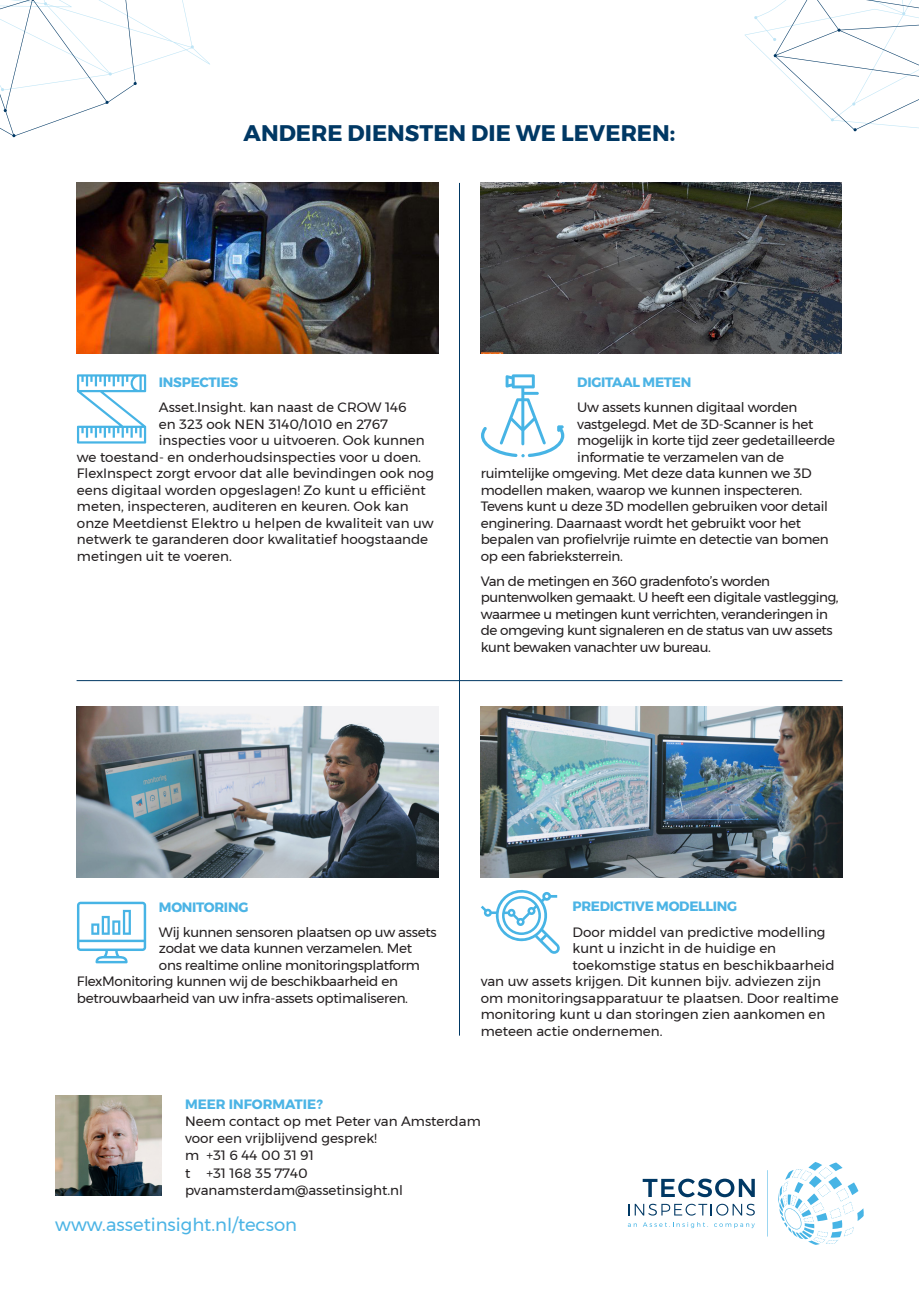
<style>
.page{position:relative;width:919px;height:1289px;background:#fff}
.page>*{position:absolute;margin:0;border:0;box-sizing:border-box;transform-origin:0 0}
.t1{font:700 22.5px "Montserrat";color:#003864}
.t2{font:18px "Montserrat";color:#4cb4e5}
.t3{font:13.5px/16.5px "Montserrat";letter-spacing:-.02em;color:#231f20}
.t4{font:13.5px/17.2px "Montserrat";color:#231f20}
.t5{font:700 13.5px "Montserrat";letter-spacing:-.02em;color:#4cb4e5}
.t6{font:700 13.5px "Montserrat";color:#4cb4e5}
</style>
<div class="page">
<img style="left:77px;top:183px;width:361px;height:170px">
<img style="left:77px;top:707px;width:361px;height:170px">
<img style="left:480px;top:183px;width:361px;height:170px">
<img style="left:480px;top:707px;width:362px;height:170px">
<svg style="left:77px;top:374px;width:69px;height:69px"></svg>
<svg style="left:77px;top:901px;width:69px;height:62px"></svg>
<svg style="left:481px;top:374px;width:83px;height:83px"></svg>
<svg style="left:481px;top:890px;width:78px;height:63px"></svg>
<img style="left:55px;top:1095px;width:106px;height:100px">
<svg style="left:767px;top:1170px;width:1px;height:66px"></svg>
<svg style="left:778px;top:1162px;width:85px;height:82px"></svg>
<svg style="left:642px;top:1178px;width:112px;height:19px"></svg>
<svg style="left:628px;top:1203px;width:126px;height:12px"></svg>
<svg style="left:627px;top:1222px;width:81px;height:6px"></svg>
<svg style="left:714px;top:1223px;width:40px;height:5px"></svg>
<svg style="left:744px;top:0;width:174px;height:213px"></svg>
<svg style="left:0;top:0;width:210px;height:137px"></svg>
<hr style="left:459px;top:183px;width:1px;height:852px;background:#003864">
<hr style="left:77px;top:680px;width:765px;height:1px;background:#003864">
<h1 class="t1" style="left:243px;top:115px;width:433px">ANDERE DIENSTEN DIE WE LEVEREN:</h1>
<p class="t5" style="left:159px;top:372px;width:81px">INSPECTIES</p>
<p class="t4" style="left:159px;top:399px;width:249px">Asset.Insight. kan naast de CROW 146</p>
<p class="t4" style="left:159px;top:415px;width:231px">en 323 ook NEN 3140/1010 en 2767</p>
<p class="t4" style="left:159px;top:432px;width:267px">inspecties voor u uitvoeren. Ook kunnen</p>
<p class="t4" style="left:77px;top:448px;width:345px">we toestand- en onderhoudsinspecties voor u doen.</p>
<p class="t4" style="left:77px;top:465px;width:358px">FlexInspect zorgt ervoor dat alle bevindingen ook nog</p>
<p class="t4" style="left:77px;top:481px;width:350px">eens digitaal worden opgeslagen! Zo kunt u efficiënt</p>
<p class="t4" style="left:77px;top:498px;width:333px">meten, inspecteren, auditeren en keuren. Ook kan</p>
<p class="t4" style="left:77px;top:514px;width:358px">onze Meetdienst Elektro u helpen de kwaliteit van uw</p>
<p class="t4" style="left:77px;top:531px;width:353px">netwerk te garanderen door kwalitatief hoogstaande</p>
<p class="t4" style="left:77px;top:547px;width:156px">metingen uit te voeren.</p>
<p class="t5" style="left:577px;top:372px;width:116px">DIGITAAL METEN</p>
<p class="t3" style="left:577px;top:399px;width:222px">Uw assets kunnen digitaal worden</p>
<p class="t3" style="left:577px;top:416px;width:238px">vastgelegd. Met de 3D-Scanner is het</p>
<p class="t3" style="left:577px;top:432px;width:259px">mogelijk in korte tijd zeer gedetailleerde</p>
<p class="t3" style="left:577px;top:449px;width:208px">informatie te verzamelen van de</p>
<p class="t3" style="left:480px;top:465px;width:332px">ruimtelijke omgeving. Met deze data kunnen we 3D</p>
<p class="t3" style="left:480px;top:482px;width:323px">modellen maken, waarop we kunnen inspecteren.</p>
<p class="t3" style="left:480px;top:498px;width:348px">Tevens kunt u deze 3D modellen gebruiken voor detail</p>
<p class="t3" style="left:480px;top:514px;width:322px">enginering. Daarnaast wordt het gebruikt voor het</p>
<p class="t3" style="left:480px;top:531px;width:349px">bepalen van profielvrije ruimte en detectie van bomen</p>
<p class="t3" style="left:480px;top:547px;width:144px">op een fabrieksterrein.</p>
<p class="t3" style="left:480px;top:572px;width:359px">Van de metingen en 360 gradenfoto’s worden puntenwolken gemaakt. U heeft een digitale vastlegging, waarmee u metingen kunt verrichten, veranderingen in de omgeving kunt signaleren en de status van uw assets kunt bewaken vanachter uw bureau.</p>
<p class="t5" style="left:159px;top:895px;width:91px">MONITORING</p>
<p class="t3" style="left:159px;top:923px;width:279px">Wij kunnen sensoren plaatsen op uw assets</p>
<p class="t3" style="left:159px;top:939px;width:255px">zodat we data kunnen verzamelen. Met</p>
<p class="t3" style="left:159px;top:956px;width:262px">ons realtime online monitoringsplatform</p>
<p class="t3" style="left:77px;top:972px;width:322px">FlexMonitoring kunnen wij de beschikbaarheid en</p>
<p class="t3" style="left:77px;top:989px;width:332px">betrouwbaarheid van uw infra-assets optimaliseren.</p>
<p class="t5" style="left:572px;top:895px;width:166px">PREDICTIVE MODELLING</p>
<p class="t4" style="left:572px;top:922px;width:254px">Door middel van predictive modelling</p>
<p class="t4" style="left:572px;top:939px;width:205px">kunt u inzicht in de huidige en</p>
<p class="t4" style="left:572px;top:955px;width:263px">toekomstige status en beschikbaarheid</p>
<p class="t4" style="left:480px;top:972px;width:341px">van uw assets krijgen. Dit kunnen bijv. adviezen zijn</p>
<p class="t4" style="left:480px;top:988px;width:359px">om monitoringsapparatuur te plaatsen. Door realtime</p>
<p class="t4" style="left:480px;top:1005px;width:346px">monitoring kunt u dan storingen zien aankomen en</p>
<p class="t4" style="left:480px;top:1021px;width:183px">meteen actie ondernemen.</p>
<p class="t6" style="left:185px;top:1092px;width:139px">MEER INFORMATIE?</p>
<p class="t4" style="left:185px;top:1112px;width:297px">Neem contact op met Peter van Amsterdam voor een vrijblijvend gesprek!<br>m +31 6 44 00 31 91<br>t +31 168 35 7740 pvanamsterdam@assetinsight.nl</p>
<h2 class="t2" style="left:55px;top:1210px;width:243px">www.assetinsight.nl/tecson</h2>
</div>
